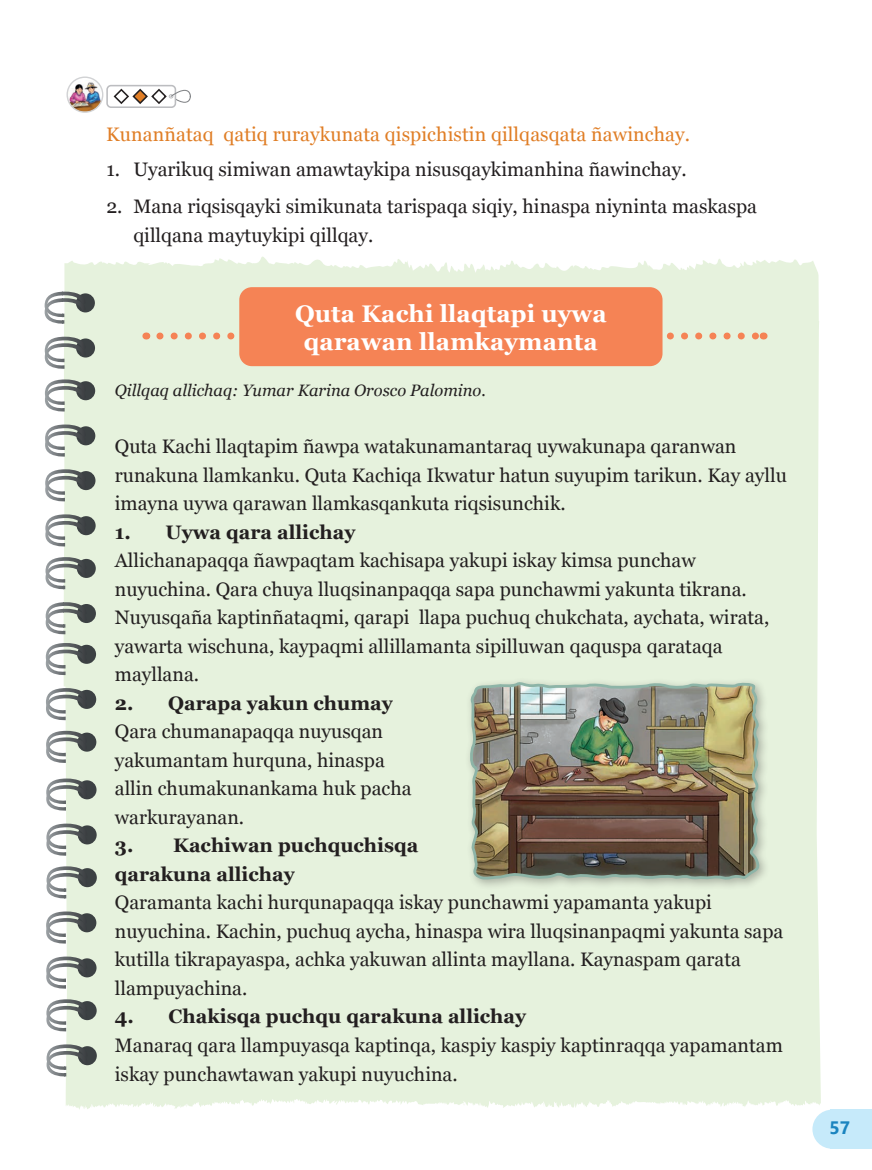
<style>
.page{position:relative;width:872px;height:1170px;background:#fff}
.page>*{position:absolute;margin:0;border:0;box-sizing:border-box;transform-origin:0 0}
.Texto_general{font:700 24px/28.5px "Georgia";letter-spacing:.005em;color:#fff;text-align:center}
.Texto_general-2{font:19.5px/28.5px "Georgia";color:#231f20}
.Texto_general-3{font:700 19.5px/28.5px "Georgia";color:#231f20}
.Texto_general-4{font:19.5px "Georgia";letter-spacing:.005em;color:#e07e26}
.t1{font:700 18px "Segoe UI";color:#1a84bf}
.Texto_general-5{font:italic 16.5px "Georgia";color:#231f20}
</style>
<div class="page">
<div style="left:831px;top:1109px;width:41px;height:39px;background:#c6eafa"></div>
<div style="left:812px;top:1109px;width:39px;height:39px;background:#c6eafa;border-radius:50%"></div>
<div style="left:64px;top:256px;width:756px;height:853px;background:#e6f2dd"></div>
<div style="left:76px;top:293px;width:19px;height:19px;background:#3c4143;border-radius:50%"></div>
<svg style="left:45px;top:291px;width:40px;height:34px"></svg>
<div style="left:76px;top:338px;width:19px;height:19px;background:#3c4143;border-radius:50%"></div>
<svg style="left:45px;top:336px;width:41px;height:34px"></svg>
<div style="left:76px;top:381px;width:19px;height:19px;background:#3c4143;border-radius:50%"></div>
<svg style="left:45px;top:379px;width:41px;height:34px"></svg>
<div style="left:76px;top:426px;width:19px;height:19px;background:#3c4143;border-radius:50%"></div>
<svg style="left:45px;top:424px;width:41px;height:34px"></svg>
<div style="left:77px;top:471px;width:18px;height:19px;background:#3c4143;border-radius:50%"></div>
<svg style="left:45px;top:469px;width:41px;height:33px"></svg>
<div style="left:77px;top:516px;width:19px;height:19px;background:#3c4143;border-radius:50%"></div>
<svg style="left:45px;top:514px;width:41px;height:33px"></svg>
<div style="left:77px;top:559px;width:19px;height:19px;background:#3c4143;border-radius:50%"></div>
<svg style="left:45px;top:557px;width:41px;height:33px"></svg>
<div style="left:77px;top:604px;width:19px;height:19px;background:#3c4143;border-radius:50%"></div>
<svg style="left:46px;top:602px;width:40px;height:33px"></svg>
<div style="left:77px;top:644px;width:19px;height:19px;background:#3c4143;border-radius:50%"></div>
<svg style="left:46px;top:643px;width:41px;height:33px"></svg>
<div style="left:77px;top:689px;width:19px;height:20px;background:#3c4143;border-radius:50%"></div>
<svg style="left:46px;top:688px;width:41px;height:33px"></svg>
<div style="left:77px;top:732px;width:19px;height:19px;background:#3c4143;border-radius:50%"></div>
<svg style="left:46px;top:730px;width:41px;height:34px"></svg>
<div style="left:78px;top:780px;width:19px;height:19px;background:#3c4143;border-radius:50%"></div>
<svg style="left:46px;top:778px;width:41px;height:33px"></svg>
<div style="left:78px;top:825px;width:19px;height:19px;background:#3c4143;border-radius:50%"></div>
<svg style="left:46px;top:823px;width:41px;height:33px"></svg>
<div style="left:78px;top:868px;width:19px;height:19px;background:#3c4143;border-radius:50%"></div>
<svg style="left:46px;top:866px;width:41px;height:33px"></svg>
<div style="left:77px;top:913px;width:19px;height:19px;background:#3c4143;border-radius:50%"></div>
<svg style="left:46px;top:911px;width:41px;height:33px"></svg>
<div style="left:78px;top:958px;width:19px;height:19px;background:#3c4143;border-radius:50%"></div>
<svg style="left:46px;top:956px;width:41px;height:33px"></svg>
<div style="left:78px;top:1000px;width:19px;height:20px;background:#3c4143;border-radius:50%"></div>
<svg style="left:46px;top:999px;width:41px;height:33px"></svg>
<div style="left:47px;top:1044px;width:774px;height:61px;background:#e6f2dd"></div>
<div style="left:464px;top:676px;width:306px;height:214px;background:#231f20;opacity:.31"></div>
<img style="left:467px;top:680px;width:296px;height:202px">
<div style="left:106px;top:85px;width:70px;height:23px;border:2px solid #bcbdc0;border-radius:4px"></div>
<svg style="left:113px;top:88px;width:78px;height:17px"></svg>
<svg style="left:67px;top:77px;width:36px;height:35px"></svg>
<img style="left:68px;top:80px;width:35px;height:31px">
<div style="left:66px;top:76px;width:37px;height:37px;border:1px solid #d1d2d4;border-radius:50%"></div>
<svg style="left:160px;top:332px;width:596px;height:7px"></svg>
<div style="left:240px;top:288px;width:422px;height:77px;background:#f58355;border-radius:12px"></div>
<div style="left:239px;top:287px;width:423px;height:79px;border:2px solid #f58355;border-radius:12px"></div>
<p class="Texto_general-4" style="left:106px;top:120px;width:585px">Kunanñataq qatiq ruraykunata qispichistin qillqasqata ñawinchay.</p>
<p class="Texto_general-2" style="left:106px;top:154px;width:582px">1. Uyarikuq simiwan amawtaykipa nisusqaykimanhina ñawinchay.</p>
<p class="Texto_general-2" style="left:133px;top:191px;width:625px;text-indent:-27px">2. Mana riqsisqayki simikunata tarispaqa siqiy, hinaspa niyninta maskaspa qillqana maytuykipi qillqay.</p>
<p class="Texto_general" style="left:295px;top:297px;width:313px">Quta Kachi llaqtapi uywa qarawan llamkaymanta</p>
<p class="Texto_general-5" style="left:115px;top:378px;width:372px">Qillqaq allichaq: Yumar Karina Orosco Palomino.</p>
<p class="Texto_general-2" style="left:115px;top:431px;width:673px">Quta Kachi llaqtapim ñawpa watakunamantaraq uywakunapa qaranwan runakuna llamkanku. Quta Kachiqa Ikwatur hatun suyupim tarikun. Kay ayllu imayna uywa qarawan llamkasqankuta riqsisunchik.</p>
<p class="Texto_general-3" style="left:115px;top:516px;width:242px">1. Uywa qara allichay</p>
<p class="Texto_general-2" style="left:115px;top:545px;width:656px">Allichanapaqqa ñawpaqtam kachisapa yakupi iskay kimsa punchaw nuyuchina. Qara chuya lluqsinanpaqqa sapa punchawmi yakunta tikrana.<br>Nuyusqaña kaptinñataqmi, qarapi llapa puchuq chukchata, aychata, wirata, yawarta wischuna, kaypaqmi allillamanta sipilluwan qaquspa qarataqa mayllana.</p>
<p class="Texto_general-3" style="left:115px;top:687px;width:279px">2. Qarapa yakun chumay</p>
<p class="Texto_general-2" style="left:115px;top:716px;width:298px">Qara chumanapaqqa nuyusqan yakumantam hurquna, hinaspa allin chumakunankama huk pacha warkurayanan.</p>
<p class="Texto_general-3" style="left:115px;top:830px;width:305px">3. Kachiwan puchquchisqa qarakuna allichay</p>
<p class="Texto_general-2" style="left:115px;top:887px;width:670px">Qaramanta kachi hurqunapaqqa iskay punchawmi yapamanta yakupi nuyuchina. Kachin, puchuq aycha, hinaspa wira lluqsinanpaqmi yakunta sapa kutilla tikrapayaspa, achka yakuwan allinta mayllana. Kaynaspam qarata llampuyachina.</p>
<p class="Texto_general-3" style="left:115px;top:1001px;width:413px">4. Chakisqa puchqu qarakuna allichay</p>
<p class="Texto_general-2" style="left:115px;top:1030px;width:669px">Manaraq qara llampuyasqa kaptinqa, kaspiy kaspiy kaptinraqqa yapamantam iskay punchawtawan yakupi nuyuchina.</p>
<p class="t1" style="left:829px;top:1110px;width:22px">57</p>
</div>
